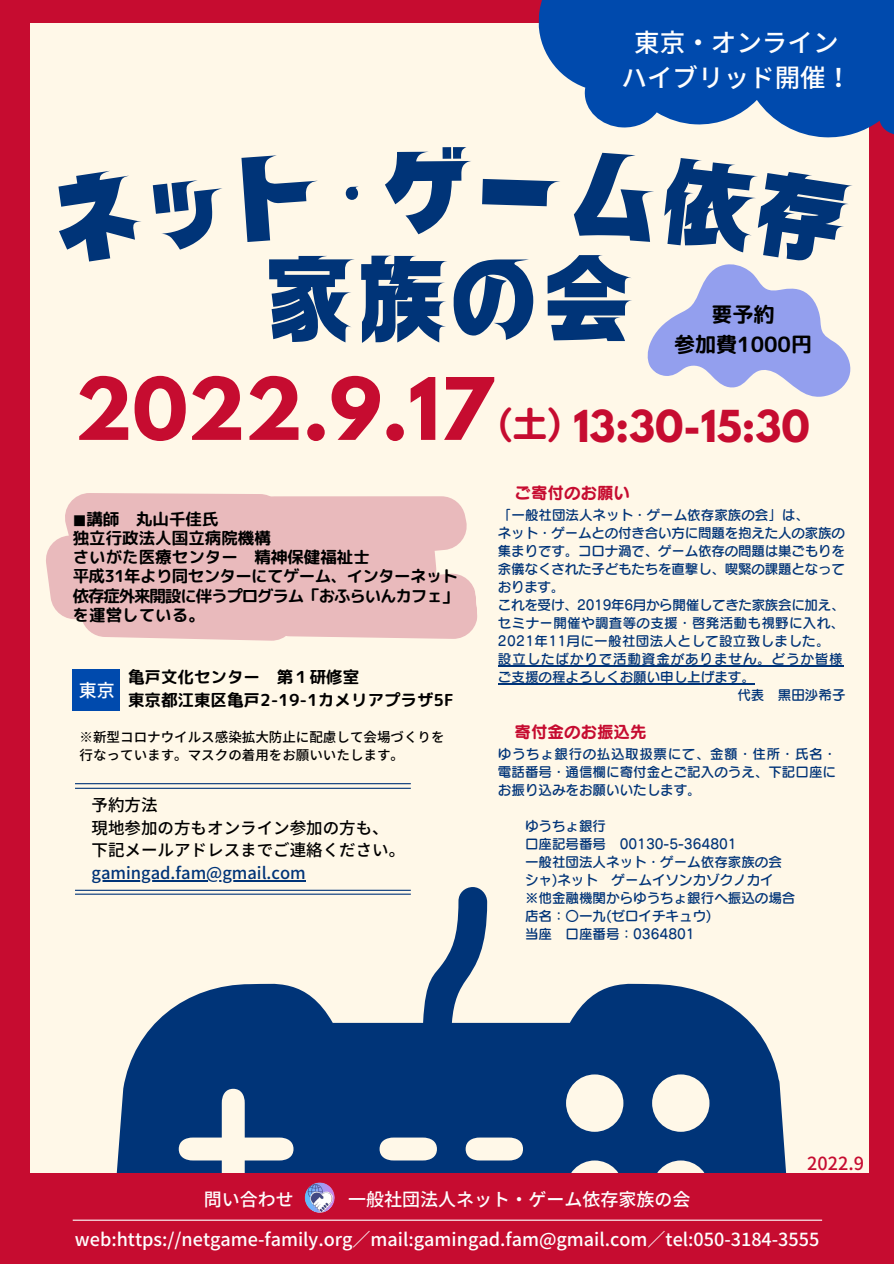
<style>
.page{position:relative;width:894px;height:1264px;background:#fff}
.page>*{position:absolute;margin:0;border:0;box-sizing:border-box;transform-origin:0 0}
.t1{font:93px "CHI Speedy Right full 211128";color:#003478}
.t2{font:700 39px "League Spartan";color:#c60c30}
.t3{font:500 25.5px/35px "Noto Sans JP";color:#fefefe;text-align:center}
.t4{font:21px/29.2px "rounded mplus 1 p bold";color:#000;text-align:center}
.t5{font:500 18px "Noto Sans JP";color:#fefefe}
.t6{font:500 18px "Noto Sans JP";color:#c60c30}
.t7{font:500 18px "Noto Sans JP";color:#fff}
.t8{font:16.5px/19.2px "rounded mplus 1 p bold";letter-spacing:-.04em;color:#000}
.t9{font:500 16.5px/22.5px "Noto Sans JP";color:#000}
.t10{font:16.5px "rounded mplus 1 p bold";color:#000}
.t11{font:500 16.5px "Noto Sans JP";color:#003478}
.t12{font:16.5px "Canva Seurat Pro N B";color:#c60c30}
.t13{font:13.5px/18px "Canva Seurat Pro N DB";color:#003478;text-align:justify}
.t14{font:500 13.5px/18px "Noto Sans JP";color:#000}
.t15{font:13.5px "Canva Seurat Pro N DB";letter-spacing:.025em;color:#003478}
.t16{font:13.5px "Canva Seurat Pro N DB";letter-spacing:-.025em;color:#003478}
.t17{font:13.5px "Canva Seurat Pro N DB";letter-spacing:.065em;color:#003478}
.s1{font-size:76.2px}
.s2{font-family:"Canva Seurat Pro N B";font-weight:400;font-size:35.7px}
.s3{font-family:"DejaVu Sans"}
</style>
<div class="page">
<div style="left:0;top:0;width:893px;height:1263px;background:#c60c30"></div>
<div style="left:30px;top:24px;width:838px;height:1217px;background:#fff8e8"></div>
<svg style="left:533px;top:0;width:360px;height:144px;fill:#004aad"></svg>
<svg style="left:107px;top:887px;width:680px;height:286px;fill:#003478"></svg>
<div style="left:73px;top:668px;width:47px;height:42px;background:#004aad"></div>
<div style="left:0;top:1173px;width:893px;height:90px;background:#c60c30"></div>
<svg style="left:307px;top:1205px;width:26px;height:7px"></svg>
<img style="left:304px;top:1182px;width:31px;height:30px;border-radius:50%">
<hr style="left:73px;top:1219px;width:748px;height:1px;background:#fefefe">
<svg style="left:647px;top:232px;width:222px;height:243px"></svg>
<hr style="left:91px;top:880px;width:215px;height:1px;background:#003478">
<hr style="left:75px;top:787px;width:335px;height:1px;background:#003478">
<hr style="left:75px;top:783px;width:335px;height:1px;background:#003478">
<hr style="left:75px;top:889px;width:335px;height:1px;background:#003478">
<hr style="left:75px;top:893px;width:335px;height:1px;background:#003478">
<svg style="left:46px;top:493px;width:179px;height:147px;fill:#e9babc"></svg>
<svg style="left:225px;top:493px;width:253px;height:148px;fill:#e9babc"></svg>
<hr style="left:498px;top:665px;width:345px;height:1px;background:#003478">
<hr style="left:498px;top:683px;width:256px;height:1px;background:#003478">
<svg style="left:647px;top:232px;width:206px;height:35px"></svg>
<h3 class="t3" style="left:621px;top:24px;width:231px">東京・オンラインハイブリッド開催！</h3>
<h1 class="t1" style="left:383px;top:145px;width:95px">ゲ</h1>
<h1 class="t1" style="left:261px;top:253px;width:374px">家族の会</h1>
<h3 class="t4" style="left:674px;top:300px;width:139px">要予約<br>参加費1000円</h3>
<h2 class="t2" style="left:75px;top:406px;width:736px"><span class="s1">2022.9.17</span> <span class="s2">(土)</span> 13:30-15:30</h2>
<p class="t8" style="left:73px;top:509px;width:387px"><span class="s3">◼️</span> 講師 丸山千佳氏<br>独立行政法人国立病院機構<br>さいがた医療センター 精神保健福祉士<br>平成31年より同センターにてゲーム、インターネット依存症外来開設に伴うプログラム「おふらいんカフェ」を運営している。</p>
<h3 class="t7" style="left:79px;top:676px;width:38px">東京</h3>
<p class="t10" style="left:128px;top:665px;width:233px">亀戸文化センター 第１研修室</p>
<p class="t10" style="left:128px;top:688px;width:327px">東京都江東区亀戸2-19-1カメリアプラザ5F</p>
<p class="t14" style="left:80px;top:727px;width:366px">※新型コロナウイルス感染拡大防止に配慮して会場づくりを行なっています。マスクの着用をお願いいたします。</p>
<p class="t9" style="left:91px;top:793px;width:315px">予約方法<br>現地参加の方もオンライン参加の方も、下記メールアドレスまでご連絡ください。</p>
<p class="t11" style="left:91px;top:859px;width:216px">gamingad.fam@gmail.com</p>
<p class="t12" style="left:514px;top:485px;width:117px">ご寄付のお願い</p>
<p class="t13" style="left:498px;top:505px;width:312px">「一般社団法人ネット・ゲーム依存家族の会」は、</p>
<p class="t13" style="left:498px;top:523px;width:348px">ネット・ゲームとの付き合い方に問題を抱えた人の家族の</p>
<p class="t13" style="left:498px;top:541px;width:348px">集まりです。コロナ渦で、ゲーム依存の問題は巣ごもりを</p>
<p class="t13" style="left:498px;top:559px;width:348px">余儀なくされた子どもたちを直撃し、喫緊の課題となって</p>
<p class="t13" style="left:498px;top:577px;width:68px">おります。</p>
<p class="t16" style="left:498px;top:598px;width:348px">これを受け、2019年6月から開催してきた家族会に加え、</p>
<p class="t15" style="left:498px;top:616px;width:347px">セミナー開催や調査等の支援・啓発活動も視野に入れ、</p>
<p class="t15" style="left:498px;top:634px;width:333px">2021年11月に一般社団法人として設立致しました。</p>
<p class="t17" style="left:498px;top:652px;width:346px">設立したばかりで活動資金がありません。どうか皆様</p>
<p class="t13" style="left:498px;top:667px;width:258px">ご支援の程よろしくお願い申し上げます。</p>
<p class="t13" style="left:737px;top:685px;width:108px">代表 黒田沙希子</p>
<p class="t12" style="left:514px;top:723px;width:134px">寄付金のお振込先</p>
<p class="t13" style="left:498px;top:744px;width:340px">ゆうちょ銀行の払込取扱票にて、金額・住所・氏名・電話番号・通信欄に寄付金とご記入のうえ、下記口座にお振り込みをお願いいたします。</p>
<p class="t13" style="left:525px;top:816px;width:272px;text-align:left">ゆうちょ銀行<br>口座記号番号 00130-5-364801<br>一般社団法人ネット・ゲーム依存家族の会シャ)ネット ゲームイソンカゾクノカイ<br>※他金融機関からゆうちょ銀行へ振込の場合店名：〇一九(ゼロイチキュウ)<br>当座 口座番号：0364801</p>
<h3 class="t6" style="left:807px;top:1149px;width:58px">2022.9</h3>
<h3 class="t5" style="left:204px;top:1185px;width:92px">問い合わせ</h3>
<h3 class="t5" style="left:348px;top:1185px;width:344px">一般社団法人ネット・ゲーム依存家族の会</h3>
<h3 class="t5" style="left:75px;top:1225px;width:745px">web:https://netgame-family.org／mail:gamingad.fam@gmail.com／tel:050-3184-3555</h3>
</div>
